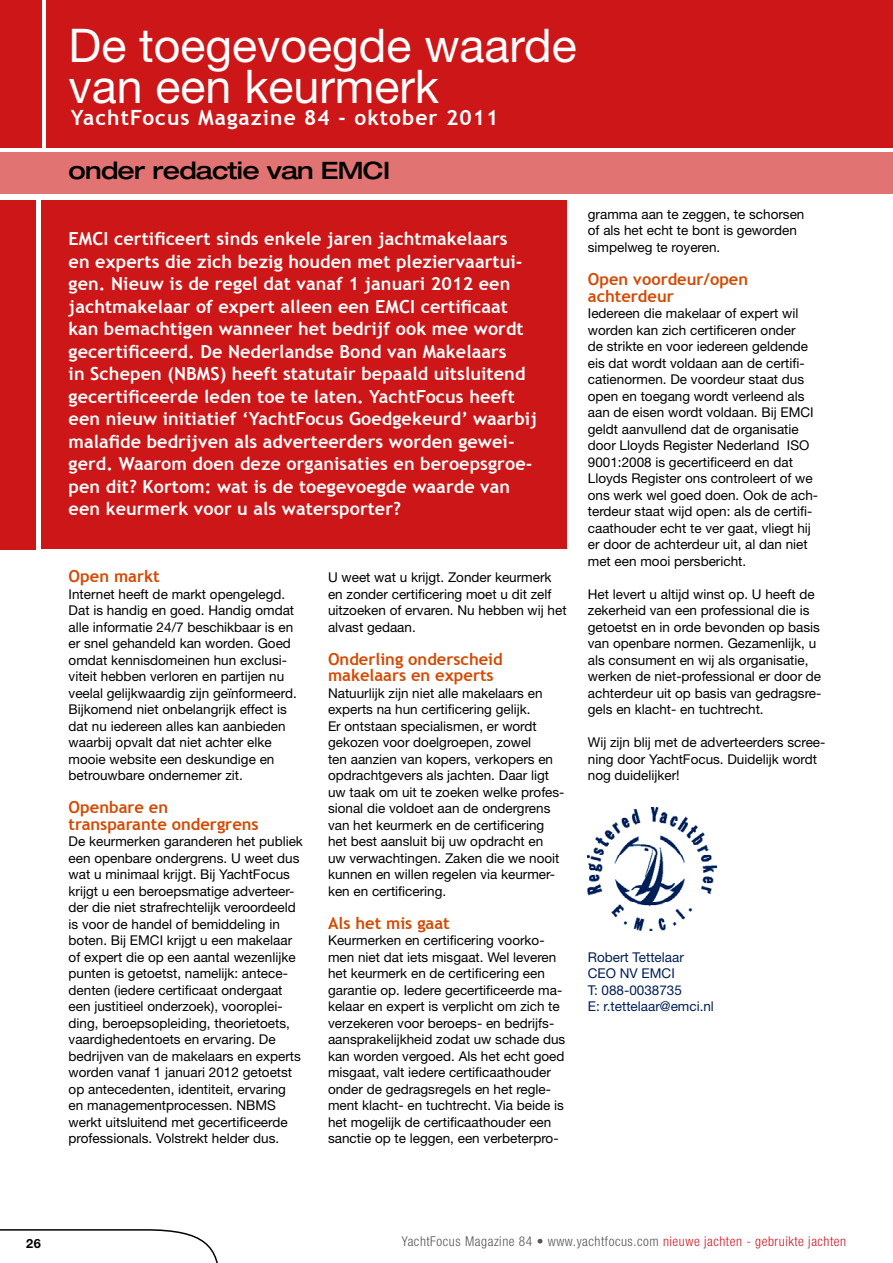
<style>
.page{position:relative;width:893px;height:1263px;background:#fff}
.page>*{position:absolute;margin:0;border:0;box-sizing:border-box;transform-origin:0 0}
.t1{font:46.5px/40.5px "Helvetica Neue";color:#fff}
.t2{font:500 expanded 24px "Helvetica Neue";letter-spacing:-.03em;color:#000}
.t3{font:700 21px "Trebuchet MS";letter-spacing:.05em;color:#fff}
.t4{font:700 18px/22.5px "Trebuchet MS";letter-spacing:.005em;color:#fff}
.t5{font:700 16.5px/16.5px "Trebuchet MS";color:#d54902}
.t6{font:13.5px/16.5px "Helvetica Neue";color:#000}
.t7{font:300 condensed 13.5px "Helvetica Neue";letter-spacing:.04em;color:#565655}
.t8{font:13.5px/16.5px "Helvetica Neue";color:#001f57}
.t9{font:700 12.75px "Helvetica Neue";color:#000}
.s1{color:#ce1924}
</style>
<div class="page">
<div style="left:47px;top:0;width:846px;height:147px;background:#cd1617"></div>
<div style="left:0;top:0;width:42px;height:147px;background:#cd1617"></div>
<div style="left:0;top:152px;width:893px;height:42px;background:#e17373"></div>
<svg style="left:0;top:1229px;width:218px;height:34px"></svg>
<div style="left:41px;top:201px;width:526px;height:348px;background:#cd1617"></div>
<div style="left:0;top:201px;width:35px;height:349px;background:#cd1617"></div>
<img style="left:588px;top:808px;width:128px;height:123px">
<h1 class="t1" style="left:69px;top:25px;width:510px">De toegevoegde waarde van een keurmerk</h1>
<h3 class="t3" style="left:71px;top:104px;width:429px">YachtFocus Magazine 84 - oktober 2011</h3>
<h2 class="t2" style="left:69px;top:155px;width:323px">onder redactie van EMCI</h2>
<p class="t4" style="left:69px;top:227px;width:470px">EMCI certificeert sinds enkele jaren jachtmakelaars<br>en experts die zich bezig houden met pleziervaartui&shy;gen. Nieuw is de regel dat vanaf 1 januari 2012 een jachtmakelaar of expert alleen een EMCI certificaat kan bemachtigen wanneer het bedrijf ook mee wordt gecertificeerd. De Nederlandse Bond van Makelaars<br>in Schepen (NBMS) heeft statutair bepaald uitsluitend gecertificeerde leden toe te laten. YachtFocus heeft een nieuw initiatief ‘YachtFocus Goedgekeurd’ waarbij malafide bedrijven als adverteerders worden gewei&shy;gerd. Waarom doen deze organisaties en beroepsgroe&shy;pen dit? Kortom: wat is de toegevoegde waarde van een keurmerk voor u als watersporter?</p>
<p class="t5" style="left:69px;top:568px;width:92px">Open markt</p>
<p class="t6" style="left:69px;top:585px;width:230px">Internet heeft de markt opengelegd.<br>Dat is handig en goed. Handig omdat alle informatie 24/7 beschikbaar is en er snel gehandeld kan worden. Goed omdat kennisdomeinen hun exclusi&shy;viteit hebben verloren en partijen nu veelal gelijkwaardig zijn geïnformeerd.<br>Bijkomend niet onbelangrijk effect is dat nu iedereen alles kan aanbieden waarbij opvalt dat niet achter elke mooie website een deskundige en betrouwbare ondernemer zit.</p>
<p class="t5" style="left:69px;top:799px;width:192px">Openbare en transparante ondergrens</p>
<p class="t6" style="left:69px;top:833px;width:236px">De keurmerken garanderen het publiek een openbare ondergrens. U weet dus wat u minimaal krijgt. Bij YachtFocus krijgt u een beroepsmatige adverteer&shy;der die niet strafrechtelijk veroordeeld is voor de handel of bemiddeling in boten. Bij EMCI krijgt u een makelaar of expert die op een aantal wezenlijke punten is getoetst, namelijk: antece&shy;denten (iedere certificaat ondergaat een justitieel onderzoek), vooroplei&shy;ding, beroepsopleiding, theorietoets, vaardighedentoets en ervaring. De bedrijven van de makelaars en experts worden vanaf 1 januari 2012 getoetst op antecedenten, identiteit, ervaring en managementprocessen. NBMS werkt uitsluitend met gecertificeerde professionals. Volstrekt helder dus.</p>
<p class="t6" style="left:328px;top:569px;width:240px">U weet wat u krijgt. Zonder keurmerk en zonder certificering moet u dit zelf uitzoeken of ervaren. Nu hebben wij het alvast gedaan.</p>
<p class="t5" style="left:328px;top:650px;width:176px">Onderling onderscheid makelaars en experts</p>
<p class="t6" style="left:328px;top:684px;width:238px">Natuurlijk zijn niet alle makelaars en experts na hun certificering gelijk.<br>Er ontstaan specialismen, er wordt gekozen voor doelgroepen, zowel<br>ten aanzien van kopers, verkopers en opdrachtgevers als jachten. Daar ligt uw taak om uit te zoeken welke profes&shy;sional die voldoet aan de ondergrens van het keurmerk en de certificering het best aansluit bij uw opdracht en<br>uw verwachtingen. Zaken die we nooit kunnen en willen regelen via keurmer&shy;ken en certificering.</p>
<p class="t5" style="left:328px;top:914px;width:123px">Als het mis gaat</p>
<p class="t6" style="left:328px;top:932px;width:239px">Keurmerken en certificering voorko&shy;men niet dat iets misgaat. Wel leveren het keurmerk en de certificering een garantie op. Iedere gecertificeerde ma&shy;kelaar en expert is verplicht om zich te verzekeren voor beroeps- en bedrijfs&shy;aansprakelijkheid zodat uw schade dus kan worden vergoed. Als het echt goed misgaat, valt iedere certificaathouder onder de gedragsregels en het regle&shy;ment klacht- en tuchtrecht. Via beide is het mogelijk de certificaathouder een sanctie op te leggen, een verbeterpro-</p>
<p class="t6" style="left:588px;top:206px;width:218px">gramma aan te zeggen, te schorsen of als het echt te bont is geworden simpelweg te royeren.</p>
<p class="t5" style="left:588px;top:271px;width:162px">Open voordeur/open achterdeur</p>
<p class="t6" style="left:588px;top:305px;width:232px">Iedereen die makelaar of expert wil worden kan zich certificeren onder<br>de strikte en voor iedereen geldende eis dat wordt voldaan aan de certifi&shy;catienormen. De voordeur staat dus open en toegang wordt verleend als aan de eisen wordt voldaan. Bij EMCI geldt aanvullend dat de organisatie door Lloyds Register Nederland ISO 9001:2008 is gecertificeerd en dat Lloyds Register ons controleert of we ons werk wel goed doen. Ook de ach&shy;terdeur staat wijd open: als de certifi&shy;caathouder echt te ver gaat, vliegt hij er door de achterdeur uit, al dan niet met een mooi persbericht.</p>
<p class="t6" style="left:588px;top:585px;width:235px">Het levert u altijd winst op. U heeft de zekerheid van een professional die is getoetst en in orde bevonden op basis van openbare normen. Gezamenlijk, u als consument en wij als organisatie, werken de niet-professional er door de achterdeur uit op basis van gedragsre&shy;gels en klacht- en tuchtrecht.</p>
<p class="t6" style="left:588px;top:734px;width:239px">Wij zijn blij met de adverteerders scree&shy;ning door YachtFocus. Duidelijk wordt nog duidelijker!</p>
<p class="t8" style="left:588px;top:948px;width:128px">Robert Tettelaar<br>CEO NV EMCI<br>T: 088-0038735<br>E: r.tettelaar@emci.nl</p>
<p class="t9" style="left:26px;top:1235px;width:16px">26</p>
<p class="t7" style="left:402px;top:1233px;width:446px">YachtFocus Magazine 84 • www.yachtfocus.com <span class="s1">nieuwe jachten - gebruikte jachten</span></p>
</div>
